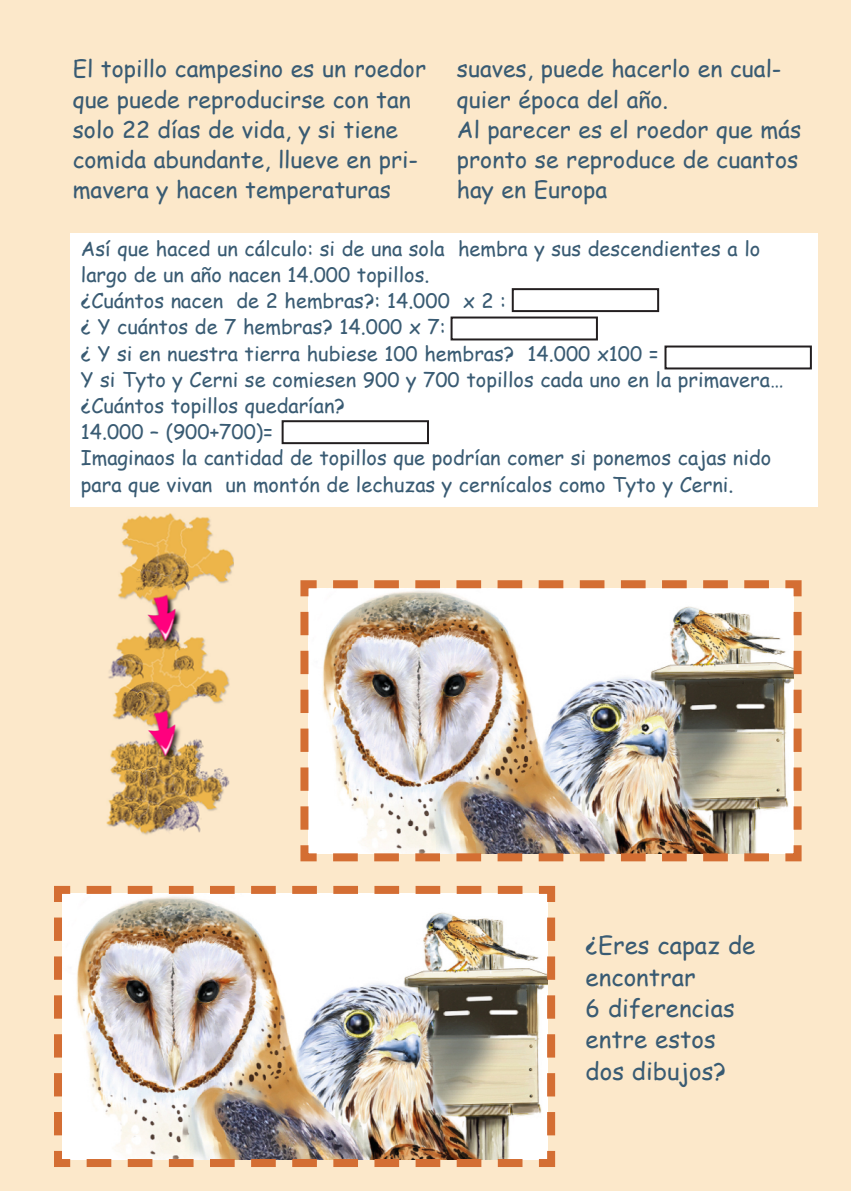
<style>
.page{position:relative;width:851px;height:1191px;background:#fff}
.page>*{position:absolute;margin:0;border:0;box-sizing:border-box;transform-origin:0 0}
.t1{font:24px/31.4px "Comic Sans MS";color:#395b73}
.t2{font:23px/30.2px "Comic Sans MS";color:#395b73}
.t3{font:20px/26.2px "Comic Sans MS";color:#395b73}
</style>
<div class="page">
<div style="left:0;top:0;width:850px;height:1191px;background:#fce8ca"></div>
<img style="left:296px;top:576px;width:509px;height:289px">
<img style="left:50px;top:882px;width:509px;height:289px">
<div style="left:70px;top:233px;width:747px;height:274px;background:#fff"></div>
<div style="left:664px;top:345px;width:147px;height:24px;border:2px solid #231f20"></div>
<div style="left:511px;top:288px;width:148px;height:24px;border:2px solid #231f20"></div>
<div style="left:450px;top:316px;width:148px;height:24px;border:2px solid #231f20"></div>
<div style="left:281px;top:420px;width:148px;height:24px;border:2px solid #231f20"></div>
<p class="t2" style="left:73px;top:53px;width:355px">El topillo campesino es un roedor que puede reproducirse con tan solo 22 días de vida, y si tiene comida abundante, llueve en pri&shy;mavera y hacen temperaturas</p>
<p class="t2" style="left:457px;top:53px;width:346px">suaves, puede hacerlo en cual&shy;quier época del año.<br>Al parecer es el roedor que más pronto se reproduce de cuantos hay en Europa</p>
<p class="t3" style="left:81px;top:235px;width:704px">Así que haced un cálculo: si de una sola hembra y sus descendientes a lo largo de un año nacen 14.000 topillos.<br>¿Cuántos nacen de 2 hembras?: 14.000 x 2 :<br>¿ Y cuántos de 7 hembras? 14.000 x 7:<br>¿ Y si en nuestra tierra hubiese 100 hembras? 14.000 x100 =<br>Y si Tyto y Cerni se comiesen 900 y 700 topillos cada uno en la primavera… ¿Cuántos topillos quedarían?<br>14.000 – (900+700)=<br>Imaginaos la cantidad de topillos que podrían comer si ponemos cajas nido para que vivan un montón de lechuzas y cernícalos como Tyto y Cerni.</p>
<p class="t1" style="left:585px;top:928px;width:171px">¿Eres capaz de encontrar<br>6 diferencias entre estos dos dibujos?</p>
</div>
